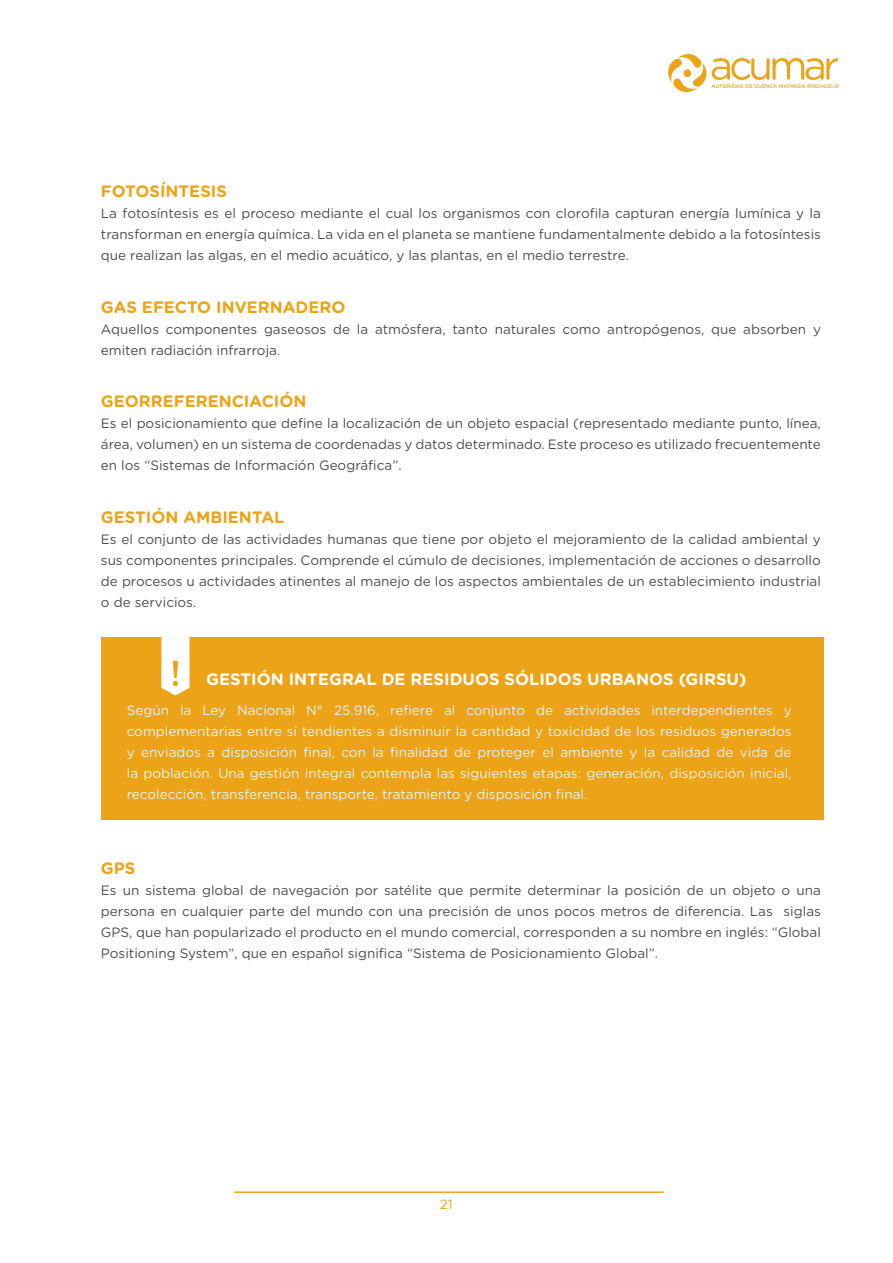
<style>
.page{position:relative;width:893px;height:1263px;background:#fff}
.page>*{position:absolute;margin:0;border:0;box-sizing:border-box;transform-origin:0 0}
.Main_text{font:500 36px "Gotham Rounded";color:#eda317}
.Sub_headign{font:700 16.5px "Gotham Rounded";color:#eda317}
.Sub_headign-2{font:700 16.5px "Gotham Rounded";color:#fff}
.Main_text-2{font:700 16.5px "Gotham Rounded";color:#eda317}
.Main_text-3{font:13.5px/21px "Gotham Rounded";color:#4d4d4f;text-align:justify}
.Main_text-4{font:13.5px/21px "Gotham Rounded";color:#e1f4fc;text-align:justify}
.t1{font:13.5px "Gotham";color:#eda317}
.t2{font:500 5.1px "Gotham Rounded";color:#eda317}
</style>
<div class="page">
<hr style="left:234px;top:1191px;width:430px;height:2px;background:#eda317">
<div style="left:101px;top:637px;width:723px;height:183px;background:#eda317"></div>
<div style="left:162px;top:630px;width:27px;height:45px;background:#fff"></div>
<svg style="left:161px;top:672px;width:29px;height:24px"></svg>
<svg style="left:668px;top:54px;width:170px;height:39px"></svg>
<div style="left:683px;top:69px;width:8px;height:8px;background:#eda317;border-radius:50%"></div>
<p class="t2" style="left:711px;top:83px;width:129px">AUTORIDAD DE CUENCA MATANZA RIACHUELO</p>
<p class="Sub_headign" style="left:101px;top:179px;width:128px">FOTOSÍNTESIS</p>
<p class="Main_text-3" style="left:101px;top:203px;width:721px">La fotosíntesis es el proceso mediante el cual los organismos con clorofila capturan energía lumínica y la transforman en energía química. La vida en el planeta se mantiene fundamentalmente debido a la fotosíntesis que realizan las algas, en el medio acuático, y las plantas, en el medio terrestre.</p>
<p class="Main_text-2" style="left:101px;top:295px;width:246px">GAS EFECTO INVERNADERO</p>
<p class="Main_text-3" style="left:101px;top:318px;width:721px">Aquellos componentes gaseosos de la atmósfera, tanto naturales como antropógenos, que absorben y emiten radiación infrarroja.</p>
<p class="Sub_headign" style="left:101px;top:389px;width:207px">GEORREFERENCIACIÓN</p>
<p class="Main_text-3" style="left:101px;top:413px;width:721px">Es el posicionamiento que define la localización de un objeto espacial (representado mediante punto, línea, área, volumen) en un sistema de coordenadas y datos determinado. Este proceso es utilizado frecuentemente en los “Sistemas de Información Geográfica”.</p>
<p class="Sub_headign" style="left:101px;top:505px;width:185px">GESTIÓN AMBIENTAL</p>
<p class="Main_text-3" style="left:101px;top:528px;width:721px">Es el conjunto de las actividades humanas que tiene por objeto el mejoramiento de la calidad ambiental y sus componentes principales. Comprende el cúmulo de decisiones, implementación de acciones o desarrollo de procesos u actividades atinentes al manejo de los aspectos ambientales de un establecimiento industrial o de servicios.</p>
<p class="Main_text" style="left:170px;top:648px;width:12px">!</p>
<p class="Sub_headign-2" style="left:206px;top:667px;width:542px">GESTIÓN INTEGRAL DE RESIDUOS SÓLIDOS URBANOS (GIRSU)</p>
<p class="Main_text-4" style="left:127px;top:699px;width:666px">Según la Ley Nacional N° 25.916, refiere al conjunto de actividades interdependientes y complementarias entre sí tendientes a disminuir la cantidad y toxicidad de los residuos generados y enviados a disposición final, con la finalidad de proteger el ambiente y la calidad de vida de la población. Una gestión integral contempla las siguientes etapas: generación, disposición inicial, recolección, transferencia, transporte, tratamiento y disposición final.</p>
<p class="Sub_headign" style="left:101px;top:856px;width:36px">GPS</p>
<p class="Main_text-3" style="left:101px;top:879px;width:721px">Es un sistema global de navegación por satélite que permite determinar la posición de un objeto o una persona en cualquier parte del mundo con una precisión de unos pocos metros de diferencia. Las siglas GPS, que han popularizado el producto en el mundo comercial, corresponden a su nombre en inglés: “Global Positioning System”, que en español significa “Sistema de Posicionamiento Global”.</p>
<p class="t1" style="left:440px;top:1197px;width:14px">21</p>
</div>
